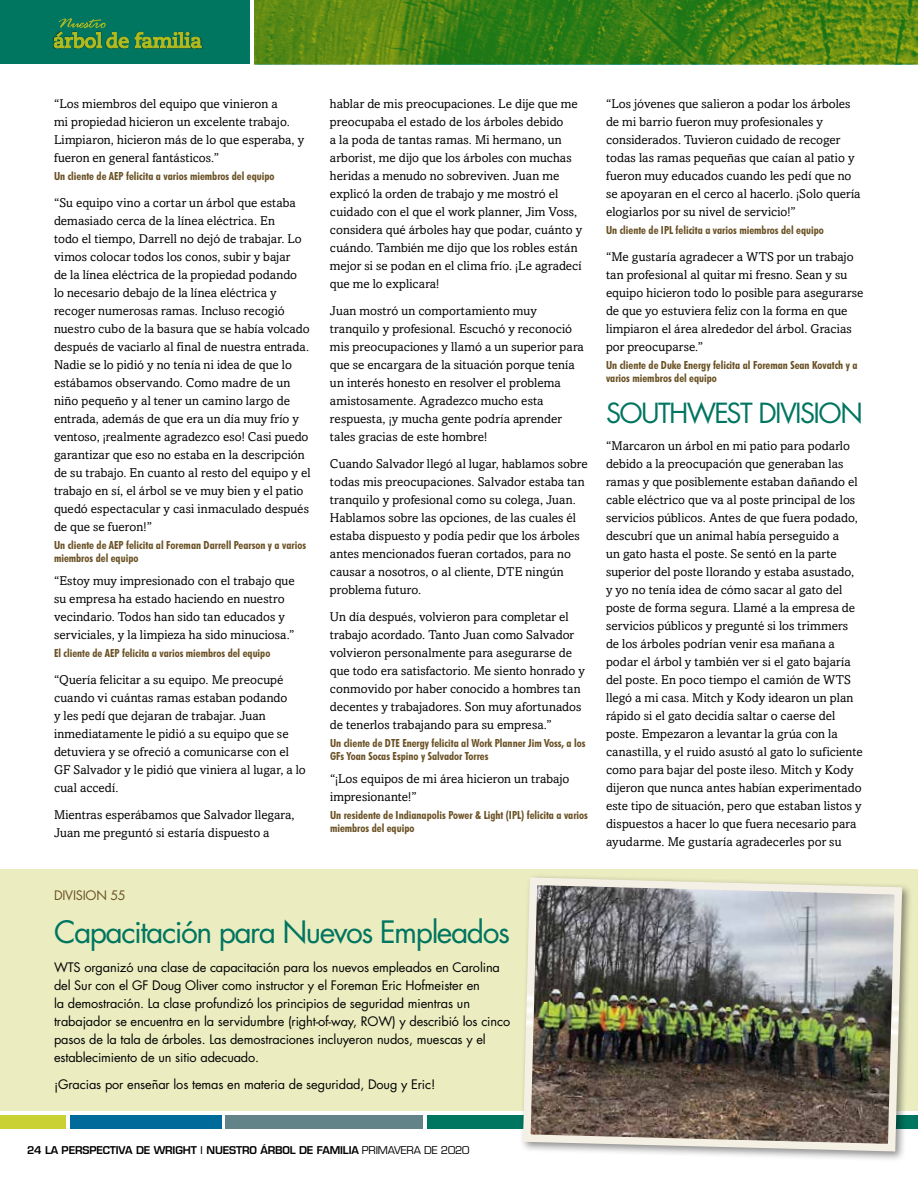
<style>
.page{position:relative;width:918px;height:1188px;background:#fff}
.page>*{position:absolute;margin:0;border:0;box-sizing:border-box;transform-origin:0 0}
.t1{font:30px "Futura";letter-spacing:-.05em;color:#00755f}
.t2{font:27px "Futura";letter-spacing:-.06em;color:#00755f}
.t3{font:12.75px/18px "Amasis";letter-spacing:.005em;color:#000}
.t4{font:12.75px/18px "Futura";letter-spacing:-.01em;color:#000}
.t5{font:12.75px "Futura";letter-spacing:-.02em;color:#6a5124}
.t6{font:700 condensed 11.25px/12.8px "Futura BT";color:#6a5124}
.t7{font:600 10.5px "Eurostile";letter-spacing:-.015em;color:#000}
.s1{font-weight:400}
</style>
<div class="page">
<div style="left:0;top:1115px;width:66px;height:14px;background:#cad132"></div>
<div style="left:427px;top:1115px;width:491px;height:14px;background:#00755f"></div>
<div style="left:70px;top:1115px;width:152px;height:14px;background:#006b9b"></div>
<div style="left:226px;top:1115px;width:197px;height:14px;background:#628489"></div>
<img style="left:255px;top:0;width:663px;height:64px">
<div style="left:0;top:0;width:250px;height:64px;background:#00755f"></div>
<div style="left:105px;top:31px;width:98px;height:18px;background:#000;opacity:.75"></div>
<div style="left:53px;top:30px;width:50px;height:19px;background:#000;opacity:.75"></div>
<svg style="left:54px;top:18px;width:148px;height:31px"></svg>
<div style="left:0;top:869px;width:918px;height:242px;background:#ebedc1"></div>
<div style="left:519px;top:873px;width:394px;height:289px;background:#000;opacity:.45"></div>
<img style="left:519px;top:874px;width:387px;height:281px">
<p class="t3" style="left:54px;top:95px;width:252px">“Los miembros del equipo que vinieron a<br>mi propiedad hicieron un excelente trabajo.<br>Limpiaron, hicieron más de lo que esperaba, y fueron en general fantásticos.”</p>
<p class="t6" style="left:54px;top:170px;width:222px">Un cliente de AEP felicita a varios miembros del equipo</p>
<p class="t3" style="left:54px;top:194px;width:258px">“Su equipo vino a cortar un árbol que estaba demasiado cerca de la línea eléctrica. En<br>todo el tiempo, Darrell no dejó de trabajar. Lo vimos colocar todos los conos, subir y bajar<br>de la línea eléctrica de la propiedad podando<br>lo necesario debajo de la línea eléctrica y recoger numerosas ramas. Incluso recogió nuestro cubo de la basura que se había volcado después de vaciarlo al final de nuestra entrada.<br>Nadie se lo pidió y no tenía ni idea de que lo estábamos observando. Como madre de un niño pequeño y al tener un camino largo de entrada, además de que era un día muy frío y ventoso, ¡realmente agradezco eso! Casi puedo garantizar que eso no estaba en la descripción de su trabajo. En cuanto al resto del equipo y el trabajo en sí, el árbol se ve muy bien y el patio quedó espectacular y casi inmaculado después de que se fueron!”</p>
<p class="t6" style="left:54px;top:539px;width:254px">Un cliente de AEP felicita al Foreman Darrell Pearson y a varios miembros del equipo</p>
<p class="t3" style="left:54px;top:572px;width:242px">“Estoy muy impresionado con el trabajo que su empresa ha estado haciendo en nuestro vecindario. Todos han sido tan educados y serviciales, y la limpieza ha sido minuciosa.”</p>
<p class="t6" style="left:54px;top:647px;width:218px">El cliente de AEP felicita a varios miembros del equipo</p>
<p class="t3" style="left:54px;top:671px;width:253px">“Quería felicitar a su equipo. Me preocupé cuando vi cuántas ramas estaban podando<br>y les pedí que dejaran de trabajar. Juan inmediatamente le pidió a su equipo que se detuviera y se ofreció a comunicarse con el GF Salvador y le pidió que viniera al lugar, a lo cual accedí.</p>
<p class="t3" style="left:54px;top:806px;width:242px">Mientras esperábamos que Salvador llegara,<br>Juan me preguntó si estaría dispuesto a</p>
<p class="t3" style="left:330px;top:95px;width:254px">hablar de mis preocupaciones. Le dije que me preocupaba el estado de los árboles debido<br>a la poda de tantas ramas. Mi hermano, un arborist, me dijo que los árboles con muchas heridas a menudo no sobreviven. Juan me explicó la orden de trabajo y me mostró el cuidado con el que el work planner, Jim Voss, considera qué árboles hay que podar, cuánto y cuándo. También me dijo que los robles están mejor si se podan en el clima frío. ¡Le agradecí que me lo explicara!</p>
<p class="t3" style="left:330px;top:302px;width:255px">Juan mostró un comportamiento muy tranquilo y profesional. Escuchó y reconoció mis preocupaciones y llamó a un superior para que se encargara de la situación porque tenía un interés honesto en resolver el problema amistosamente. Agradezco mucho esta respuesta, ¡y mucha gente podría aprender tales gracias de este hombre!</p>
<p class="t3" style="left:330px;top:455px;width:259px">Cuando Salvador llegó al lugar, hablamos sobre todas mis preocupaciones. Salvador estaba tan tranquilo y profesional como su colega, Juan.<br>Hablamos sobre las opciones, de las cuales él estaba dispuesto y podía pedir que los árboles antes mencionados fueran cortados, para no causar a nosotros, o al cliente, DTE ningún problema futuro.</p>
<p class="t3" style="left:330px;top:608px;width:256px">Un día después, volvieron para completar el trabajo acordado. Tanto Juan como Salvador volvieron personalmente para asegurarse de que todo era satisfactorio. Me siento honrado y conmovido por haber conocido a hombres tan decentes y trabajadores. Son muy afortunados de tenerlos trabajando para su empresa.”</p>
<p class="t6" style="left:330px;top:737px;width:257px">Un cliente de DTE Energy felicita al Work Planner Jim Voss, a los<br>GFs Yoan Socas Espino y Salvador Torres</p>
<p class="t3" style="left:330px;top:770px;width:241px">“¡Los equipos de mi área hicieron un trabajo impresionante!”</p>
<p class="t6" style="left:330px;top:809px;width:260px">Un residente de Indianapolis Power &amp; Light (IPL) felicita a varios miembros del equipo</p>
<p class="t5" style="left:54px;top:887px;width:73px">DIVISION 55</p>
<h1 class="t1" style="left:54px;top:911px;width:457px">Capacitación para Nuevos Empleados</h1>
<p class="t4" style="left:54px;top:958px;width:458px">WTS organizó una clase de capacitación para los nuevos empleados en Carolina del Sur con el GF Doug Oliver como instructor y el Foreman Eric Hofmeister en<br>la demostración. La clase profundizó los principios de seguridad mientras un trabajador se encuentra en la servidumbre (right-of-way, ROW) y describió los cinco pasos de la tala de árboles. Las demostraciones incluyeron nudos, muescas y el establecimiento de un sitio adecuado.</p>
<p class="t4" style="left:54px;top:1075px;width:383px">¡Gracias por enseñar los temas en materia de seguridad, Doug y Eric!</p>
<p class="t3" style="left:606px;top:95px;width:256px">“Los jóvenes que salieron a podar los árboles de mi barrio fueron muy profesionales y considerados. Tuvieron cuidado de recoger todas las ramas pequeñas que caían al patio y fueron muy educados cuando les pedí que no se apoyaran en el cerco al hacerlo. ¡Solo quería elogiarlos por su nivel de servicio!”</p>
<p class="t6" style="left:606px;top:224px;width:219px">Un cliente de IPL felicita a varios miembros del equipo</p>
<p class="t3" style="left:606px;top:248px;width:259px">“Me gustaría agradecer a WTS por un trabajo tan profesional al quitar mi fresno. Sean y su equipo hicieron todo lo posible para asegurarse de que yo estuviera feliz con la forma en que limpiaron el área alrededor del árbol. Gracias por preocuparse.”</p>
<p class="t6" style="left:606px;top:359px;width:253px">Un cliente de Duke Energy felicita al Foreman Sean Kovatch y a varios miembros del equipo</p>
<h2 class="t2" style="left:606px;top:394px;width:258px">SOUTHWEST DIVISION</h2>
<p class="t3" style="left:606px;top:437px;width:258px">“Marcaron un árbol en mi patio para podarlo debido a la preocupación que generaban las ramas y que posiblemente estaban dañando el cable eléctrico que va al poste principal de los servicios públicos. Antes de que fuera podado, descubrí que un animal había perseguido a<br>un gato hasta el poste. Se sentó en la parte superior del poste llorando y estaba asustado, y yo no tenía idea de cómo sacar al gato del poste de forma segura. Llamé a la empresa de servicios públicos y pregunté si los trimmers de los árboles podrían venir esa mañana a podar el árbol y también ver si el gato bajaría del poste. En poco tiempo el camión de WTS llegó a mi casa. Mitch y Kody idearon un plan rápido si el gato decidía saltar o caerse del poste. Empezaron a levantar la grúa con la canastilla, y el ruido asustó al gato lo suficiente como para bajar del poste ileso. Mitch y Kody dijeron que nunca antes habían experimentado este tipo de situación, pero que estaban listos y dispuestos a hacer lo que fuera necesario para ayudarme. Me gustaría agradecerles por su</p>
<p class="t7" style="left:27px;top:1144px;width:444px">24 LA PERSPECTIVA DE WRIGHT | NUESTRO ÁRBOL DE FAMILIA <span class="s1">PRIMAVERA DE 2020</span></p>
</div>
